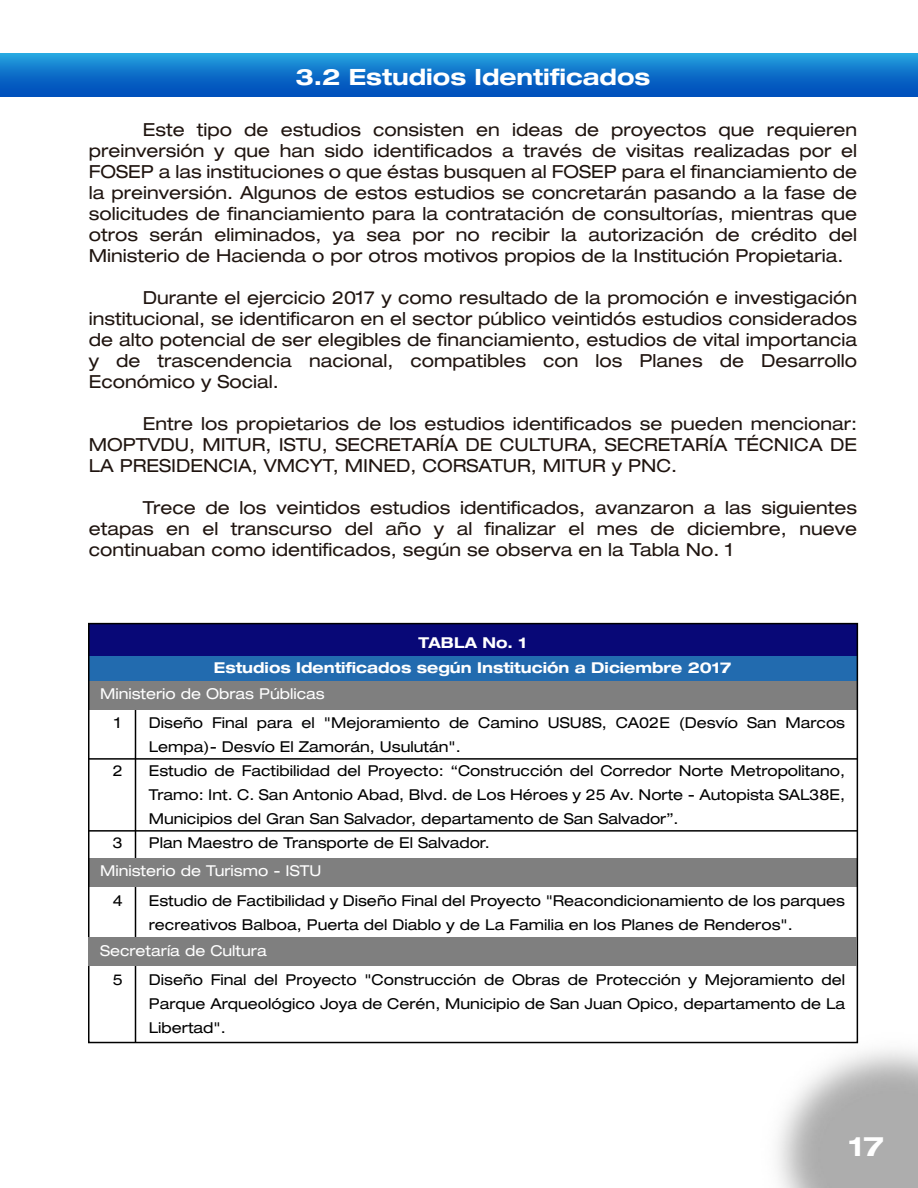
<style>
.page{position:relative;width:918px;height:1188px;background:#fff}
.page>*{position:absolute;margin:0;border:0;box-sizing:border-box;transform-origin:0 0}
.t1{font:700 expanded 27px "Helvetica Neue";color:#fff}
.t2{font:700 expanded 22.5px "Helvetica Neue";color:#fff}
.t3{font:expanded 18px/21px "Helvetica Neue";color:#1f140f;text-align:justify}
.t4{font:expanded 15px/24px "Helvetica Neue";color:#000}
.t5{font:expanded 15px "Helvetica Neue";color:#fff}
.t6{font:700 expanded 15px/25.5px "Helvetica Neue";color:#fff;text-align:center}
</style>
<div class="page">
<hr style="left:135px;top:623px;width:1px;height:420px;background:#000">
<div style="left:0;top:53px;width:918px;height:44px;background:linear-gradient(to bottom,#24a0dd,#0047b8)"></div>
<div style="left:89px;top:624px;width:768px;height:57px;background:#226baf"></div>
<div style="left:89px;top:681px;width:768px;height:28px;background:#7f7f7f"></div>
<div style="left:89px;top:624px;width:768px;height:32px;background:#080877"></div>
<div style="left:89px;top:858px;width:768px;height:28px;background:#7f7f7f"></div>
<div style="left:88px;top:623px;width:770px;height:420px;border:2px solid #000"></div>
<hr style="left:89px;top:758px;width:768px;height:2px;background:#000">
<hr style="left:89px;top:830px;width:768px;height:2px;background:#000">
<div style="left:89px;top:937px;width:768px;height:29px;background:#7f7f7f"></div>
<p class="t2" style="left:295px;top:63px;width:356px">3.2 Estudios Identificados</p>
<p class="t3" style="left:89px;top:119px;width:770px;text-indent:54px">Este tipo de estudios consisten en ideas de proyectos que requieren preinversión y que han sido identificados a través de visitas realizadas por el FOSEP a las instituciones o que éstas busquen al FOSEP para el financiamiento de la preinversión. Algunos de estos estudios se concretarán pasando a la fase de solicitudes de financiamiento para la contratación de consultorías, mientras que otros serán eliminados, ya sea por no recibir la autorización de crédito del Ministerio de Hacienda o por otros motivos propios de la Institución Propietaria.</p>
<p class="t3" style="left:89px;top:287px;width:770px;text-indent:54px">Durante el ejercicio 2017 y como resultado de la promoción e investigación institucional, se identificaron en el sector público veintidós estudios considerados de alto potencial de ser elegibles de financiamiento, estudios de vital importancia y de trascendencia nacional, compatibles con los Planes de Desarrollo Económico y Social.</p>
<p class="t3" style="left:89px;top:413px;width:770px;text-indent:54px">Entre los propietarios de los estudios identificados se pueden mencionar:<br>MOPTVDU, MITUR, ISTU, SECRETARÍA DE CULTURA, SECRETARÍA TÉCNICA DE LA PRESIDENCIA, VMCYT, MINED, CORSATUR, MITUR y PNC.</p>
<p class="t3" style="left:89px;top:497px;width:770px;text-indent:54px">Trece de los veintidos estudios identificados, avanzaron a las siguientes etapas en el transcurso del año y al finalizar el mes de diciembre, nueve continuaban como identificados, según se observa en la Tabla No. 1</p>
<p class="t6" style="left:214px;top:629px;width:519px">TABLA No. 1<br>Estudios Identificados según Institución a Diciembre 2017</p>
<p class="t5" style="left:100px;top:685px;width:226px">Ministerio de Obras Públicas</p>
<p class="t4" style="left:114px;top:710px;width:8px">1</p>
<p class="t4" style="left:113px;top:758px;width:12px">2</p>
<p class="t4" style="left:113px;top:830px;width:12px">3</p>
<p class="t4" style="left:149px;top:710px;width:698px">Diseño Final para el "Mejoramiento de Camino USU8S, CA02E (Desvío San Marcos Lempa)- Desvío El Zamorán, Usulután".<br>Estudio de Factibilidad del Proyecto: “Construcción del Corredor Norte Metropolitano, Tramo: Int. C. San Antonio Abad, Blvd. de Los Héroes y 25 Av. Norte - Autopista SAL38E, Municipios del Gran San Salvador, departamento de San Salvador”.<br>Plan Maestro de Transporte de El Salvador.</p>
<p class="t5" style="left:100px;top:862px;width:223px">Ministerio de Turismo - ISTU</p>
<p class="t4" style="left:113px;top:888px;width:12px">4</p>
<p class="t4" style="left:149px;top:888px;width:698px">Estudio de Factibilidad y Diseño Final del Proyecto "Reacondicionamiento de los parques recreativos Balboa, Puerta del Diablo y de La Familia en los Planes de Renderos".</p>
<p class="t5" style="left:100px;top:941px;width:168px">Secretaría de Cultura</p>
<p class="t4" style="left:113px;top:967px;width:12px">5</p>
<p class="t4" style="left:149px;top:967px;width:698px;text-align:justify">Diseño Final del Proyecto "Construcción de Obras de Protección y Mejoramiento del Parque Arqueológico Joya de Cerén, Municipio de San Juan Opico, departamento de La Libertad".</p>
<h1 class="t1" style="left:849px;top:1130px;width:43px">1 77</h1>
</div>
